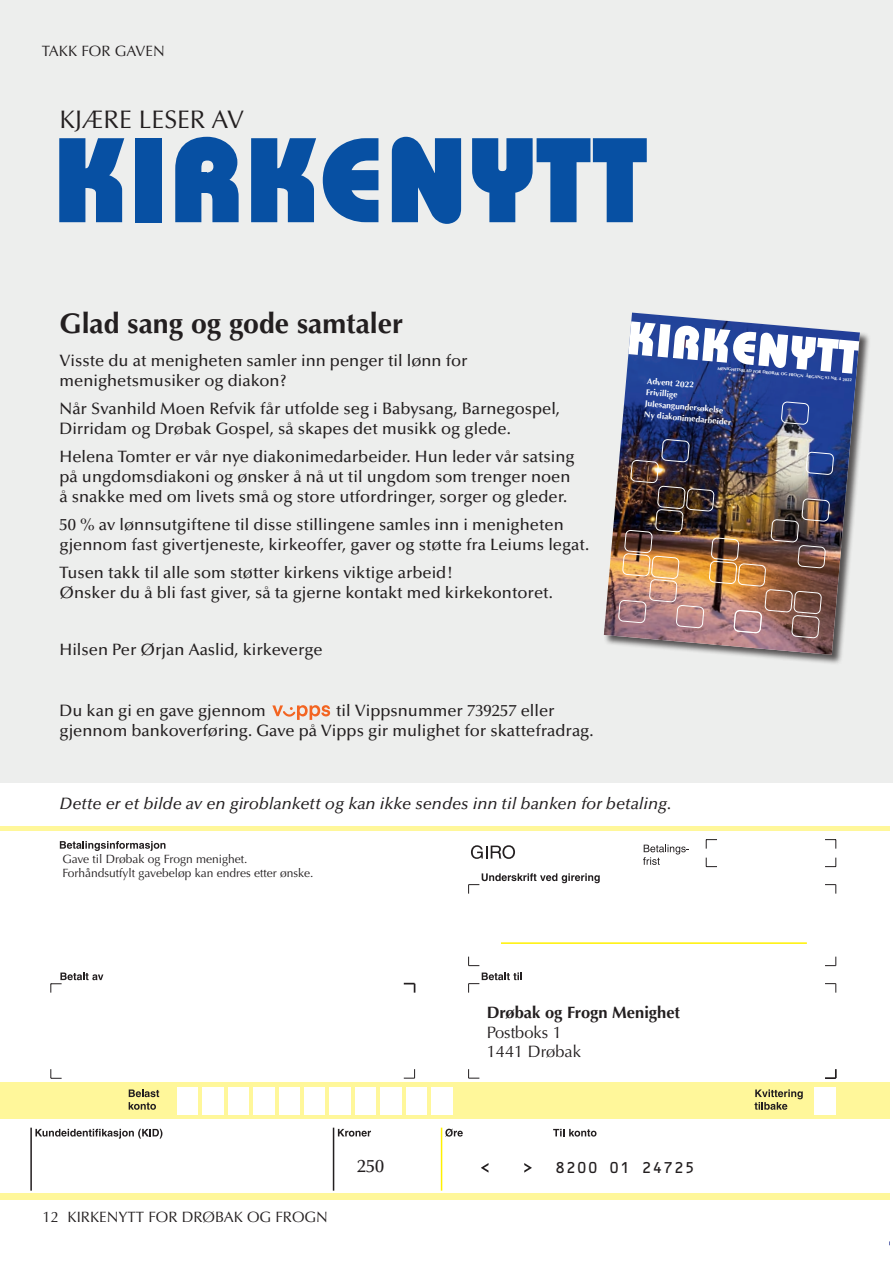
<style>
.page{position:relative;width:893px;height:1263px;background:#fff}
.page>*{position:absolute;margin:0;border:0;box-sizing:border-box;transform-origin:0 0}
.t1{font:800 120px "Bauhaus Std";letter-spacing:.015em;color:#0750a3}
.t2{font:800 46.95px "Bauhaus Std";color:#fff}
.t3{font:700 28.5px "Optima LT Std";color:#231f20}
.t4{font:25.5px "Optima";color:#231f20}
.t5{font:500 18px "Optima LT Std";color:#231f20}
.t6{font:500 16.5px/19.8px "Optima LT Std";color:#231f20}
.t7{font:italic 500 16.5px "Optima LT Std";color:#231f20}
.t8{font:700 16.5px "Optima LT Std";color:#231f20}
.t9{font:16.5px/19.8px "Optima LT Std";color:#231f20}
.t10{font:15px "Optima";color:#231f20}
.t11{font:15px "OCRB Std";color:#231f20}
.t12{font:12px/14.4px "Optima LT Std";color:#231f20}
.t13{font:700 8.4px/11.2px "Optima";color:#fff}
.t14{font:700 4.2px "Optima";color:#fff}
</style>
<div class="page">
<div style="left:0;top:0;width:893px;height:782px;background:#edeeed"></div>
<svg style="left:643px;top:845px;width:46px;height:20px"></svg>
<div style="left:0;top:1083px;width:890px;height:36px;background:#fff79a"></div>
<svg style="left:471px;top:845px;width:44px;height:14px"></svg>
<svg style="left:35px;top:1129px;width:127px;height:10px"></svg>
<svg style="left:338px;top:1129px;width:33px;height:7px"></svg>
<svg style="left:445px;top:1128px;width:18px;height:9px"></svg>
<svg style="left:553px;top:1129px;width:43px;height:7px"></svg>
<svg style="left:60px;top:841px;width:105px;height:10px"></svg>
<svg style="left:129px;top:1089px;width:30px;height:21px"></svg>
<svg style="left:754px;top:1089px;width:49px;height:21px"></svg>
<hr style="left:333px;top:1128px;width:1px;height:63px;background:#231f20">
<hr style="left:30px;top:1128px;width:2px;height:63px;background:#231f20">
<hr style="left:441px;top:1128px;width:1px;height:63px;background:#fff101">
<div style="left:177px;top:1087px;width:275px;height:27px;background:#fff"></div>
<div style="left:814px;top:1087px;width:22px;height:27px;background:#fff"></div>
<svg style="left:50px;top:1069px;width:12px;height:10px"></svg>
<svg style="left:50px;top:972px;width:53px;height:21px"></svg>
<svg style="left:468px;top:972px;width:54px;height:21px"></svg>
<svg style="left:468px;top:957px;width:11px;height:9px"></svg>
<svg style="left:468px;top:873px;width:132px;height:21px"></svg>
<svg style="left:404px;top:983px;width:11px;height:10px"></svg>
<svg style="left:404px;top:1069px;width:11px;height:10px"></svg>
<svg style="left:468px;top:1069px;width:11px;height:10px"></svg>
<svg style="left:825px;top:1069px;width:12px;height:10px"></svg>
<svg style="left:825px;top:957px;width:11px;height:9px"></svg>
<svg style="left:825px;top:884px;width:11px;height:10px"></svg>
<svg style="left:825px;top:983px;width:11px;height:10px"></svg>
<svg style="left:825px;top:858px;width:11px;height:9px"></svg>
<svg style="left:706px;top:858px;width:11px;height:9px"></svg>
<svg style="left:825px;top:839px;width:11px;height:10px"></svg>
<svg style="left:706px;top:839px;width:11px;height:10px"></svg>
<hr style="left:501px;top:942px;width:306px;height:2px;background:#fff101">
<div style="left:0;top:1193px;width:890px;height:7px;background:#fff79a"></div>
<hr style="left:199px;top:1087px;width:3px;height:27px;background:#fff79a">
<hr style="left:224px;top:1087px;width:4px;height:27px;background:#fff79a">
<hr style="left:249px;top:1087px;width:4px;height:27px;background:#fff79a">
<hr style="left:275px;top:1087px;width:3px;height:27px;background:#fff79a">
<hr style="left:300px;top:1087px;width:4px;height:27px;background:#fff79a">
<hr style="left:325px;top:1087px;width:4px;height:27px;background:#fff79a">
<hr style="left:351px;top:1087px;width:4px;height:27px;background:#fff79a">
<hr style="left:376px;top:1087px;width:4px;height:27px;background:#fff79a">
<hr style="left:402px;top:1087px;width:3px;height:27px;background:#fff79a">
<hr style="left:427px;top:1087px;width:4px;height:27px;background:#fff79a">
<hr style="left:0;top:827px;width:890px;height:4px;background:#fff79a">
<svg style="left:481px;top:1163px;width:7px;height:9px"></svg>
<svg style="left:524px;top:1163px;width:8px;height:9px"></svg>
<svg style="left:272px;top:705px;width:58px;height:15px"></svg>
<div style="left:197px;top:173px;width:9px;height:20px;background:#0750a3"></div>
<div style="left:604px;top:312px;width:266px;height:354px;background:#231f20;opacity:.75"></div>
<img style="left:604px;top:313px;width:256px;height:342px">
<svg style="left:684px;top:340px;width:3px;height:8px"></svg>
<svg style="left:781px;top:402px;width:28px;height:23px"></svg>
<img style="left:618px;top:439px;width:216px;height:199px">
<p class="t10" style="left:42px;top:43px;width:125px">TAKK FOR GAVEN</p>
<h3 class="t4" style="left:60px;top:104px;width:186px">KJÆRE LESER AV</h3>
<h1 class="t1" style="left:53px;top:109px;width:595px">KIRKENYTT</h1>
<h3 class="t3" style="left:60px;top:307px;width:345px">Glad sang og gode samtaler</h3>
<p class="t6" style="left:60px;top:351px;width:410px">Visste du at menigheten samler inn penger til lønn for menighetsmusiker og diakon?</p>
<p class="t6" style="left:60px;top:399px;width:502px">Når Svanhild Moen Refvik får utfolde seg i Babysang, Barnegospel,<br>Dirridam og Drøbak Gospel, så skapes det musikk og glede.</p>
<p class="t6" style="left:60px;top:447px;width:517px">Helena Tomter er vår nye diakonimedarbeider. Hun leder vår satsing på ungdomsdiakoni og ønsker å nå ut til ungdom som trenger noen å snakke med om livets små og store utfordringer, sorger og gleder.</p>
<p class="t6" style="left:60px;top:515px;width:531px">50 % av lønnsutgiftene til disse stillingene samles inn i menigheten gjennom fast givertjeneste, kirkeoffer, gaver og støtte fra Leiums legat.</p>
<p class="t6" style="left:60px;top:563px;width:495px">Tusen takk til alle som støtter kirkens viktige arbeid!<br>Ønsker du å bli fast giver, så ta gjerne kontakt med kirkekontoret.</p>
<p class="t6" style="left:60px;top:640px;width:265px">Hilsen Per Ørjan Aaslid, kirkeverge</p>
<p class="t6" style="left:60px;top:701px;width:208px">Du kan gi en gave gjennom</p>
<p class="t6" style="left:60px;top:701px;width:535px;text-indent:277px">til Vippsnummer 739257 eller gjennom bankoverføring. Gave på Vipps gir mulighet for skattefradrag.</p>
<h2 class="t2" style="left:629px;top:310px;width:235px;rotate:5deg">KIRKENYTT</h2>
<p class="t13" style="left:647px;top:375px;width:89px;rotate:5deg">Advent 2022<br>Frivillige<br>Julesangundersøkelse<br>Ny diakonimedarbeider</p>
<p class="t14" style="left:718px;top:366px;width:136px;rotate:5deg">MENIGHETSBLAD FOR DRØBAK OG FROGN ÅRGANG 93 NR. 4 2022</p>
<p class="t7" style="left:60px;top:794px;width:613px">Dette er et bilde av en giroblankett og kan ikke sendes inn til banken for betaling.</p>
<p class="t12" style="left:62px;top:851px;width:253px">Gave til Drøbak og Frogn menighet.<br>Forhåndsutfylt gavebeløp kan endres etter ønske.</p>
<p class="t10" style="left:43px;top:1208px;width:287px">12 KIRKENYTT FOR DRØBAK OG FROGN</p>
<p class="t5" style="left:357px;top:1156px;width:28px">250</p>
<p class="t8" style="left:487px;top:1003px;width:195px">Drøbak og Frogn Menighet</p>
<p class="t9" style="left:487px;top:1022px;width:96px">Postboks 1<br>1441 Drøbak</p>
<p class="t11" style="left:555px;top:1159px;width:142px">8200 01 24725</p>
</div>
